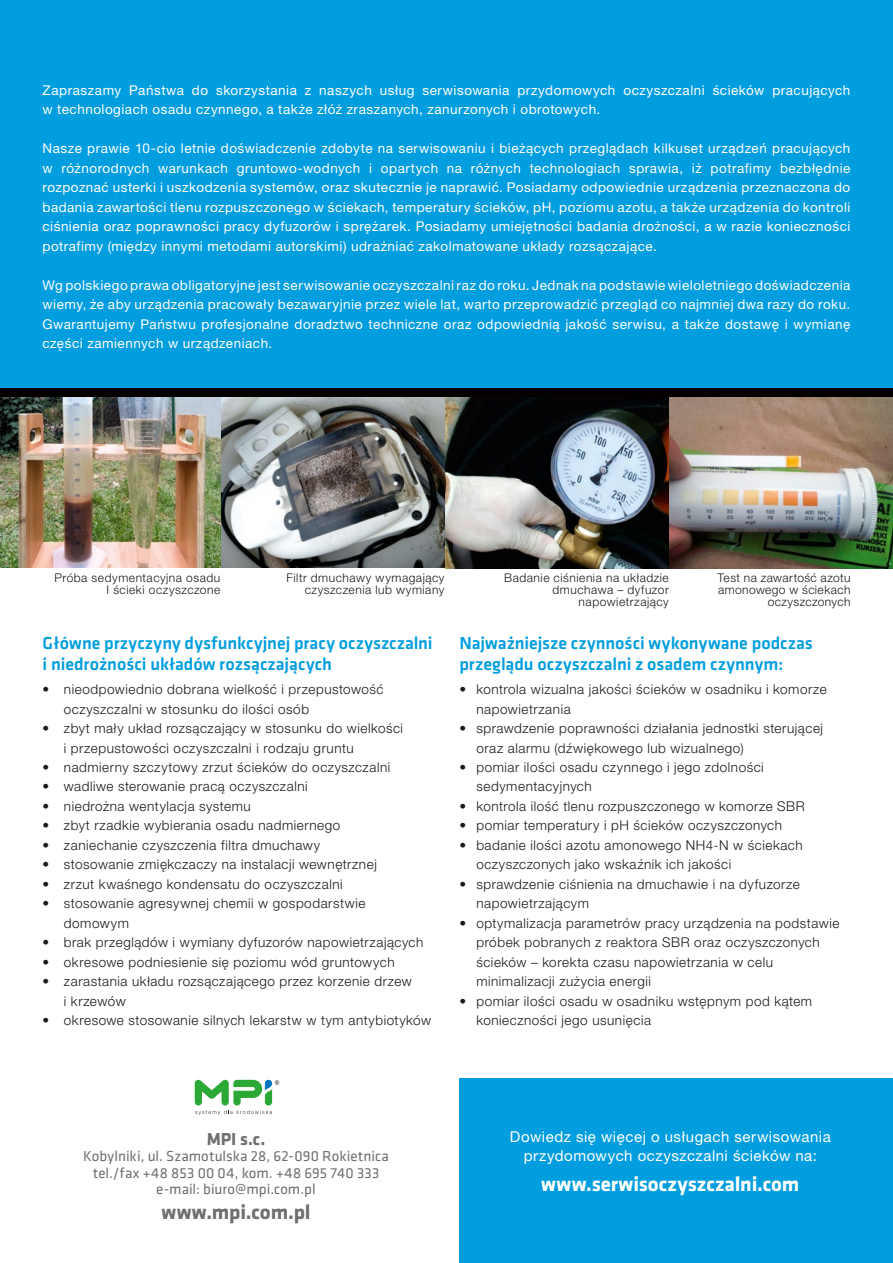
<style>
.page{position:relative;width:893px;height:1263px;background:#fff}
.page>*{position:absolute;margin:0;border:0;box-sizing:border-box;transform-origin:0 0}
.t1{font:700 21px "Klavika";color:#fff}
.t2{font:700 21px "Klavika";letter-spacing:-.005em;color:#6f6f6e}
.t3{font:500 18px/21px "Klavika";color:#009ddf}
.t4{font:700 18px "Klavika";color:#6f6f6e}
.t5{font:15px/16.5px "Klavika";letter-spacing:.005em;color:#6f6f6e;text-align:center}
.t6{font:15px/19.5px "Helvetica Neue LT Pro";letter-spacing:.035em;color:#fff;text-align:center}
.t7{font:300 13.5px/19.5px "Helvetica Neue LT Pro";letter-spacing:.04em;color:#1a1a18}
.t8{font:13.5px/19.5px "Helvetica Neue LT Pro";letter-spacing:.035em;color:#fff;text-align:justify}
.t9{font:300 12px/12px "Helvetica Neue LT Pro";letter-spacing:.045em;color:#1a1a18;text-align:right}
</style>
<div class="page">
<div style="left:0;top:0;width:893px;height:396px;background:#009ddf"></div>
<div style="left:459px;top:1078px;width:434px;height:185px;background:#009ddf"></div>
<img style="left:0;top:396px;width:444px;height:172px">
<img style="left:446px;top:396px;width:447px;height:172px">
<div style="left:0;top:388px;width:893px;height:8px;background:#040000"></div>
<svg style="left:195px;top:1080px;width:84px;height:35px"></svg>
<p class="t8" style="left:43px;top:80px;width:809px">Zapraszamy Państwa do skorzystania z naszych usług serwisowania przydomowych oczyszczalni ścieków pracujących w technologiach osadu czynnego, a także złóż zraszanych, zanurzonych i obrotowych.</p>
<p class="t8" style="left:43px;top:138px;width:809px">Nasze prawie 10-cio letnie doświadczenie zdobyte na serwisowaniu i bieżących przeglądach kilkuset urządzeń pracujących w różnorodnych warunkach gruntowo-wodnych i opartych na różnych technologiach sprawia, iż potrafimy bezbłędnie rozpoznać usterki i uszkodzenia systemów, oraz skutecznie je naprawić. Posiadamy odpowiednie urządzenia przeznaczona do badania zawartości tlenu rozpuszczonego w ściekach, temperatury ścieków, pH, poziomu azotu, a także urządzenia do kontroli ciśnienia oraz poprawności pracy dyfuzorów i sprężarek. Posiadamy umiejętności badania drożności, a w razie konieczności potrafimy (między innymi metodami autorskimi) udrażniać zakolmatowane układy rozsączające.</p>
<p class="t8" style="left:43px;top:275px;width:809px">Wg polskiego prawa obligatoryjne jest serwisowanie oczyszczalni raz do roku. Jednak na podstawie wieloletniego doświadczenia wiemy, że aby urządzenia pracowały bezawaryjnie przez wiele lat, warto przeprowadzić przegląd co najmniej dwa razy do roku.<br>Gwarantujemy Państwu profesjonalne doradztwo techniczne oraz odpowiednią jakość serwisu, a także dostawę i wymianę części zamiennych w urządzeniach.</p>
<p class="t9" style="left:504px;top:571px;width:166px">Badanie ciśnienia na układzie dmuchawa – dyfuzor napowietrzający</p>
<p class="t9" style="left:55px;top:571px;width:167px">Próba sedymentacyjna osadu<br>I ścieki oczyszczone</p>
<p class="t9" style="left:717px;top:571px;width:134px">Test na zawartość azotu amonowego w ściekach oczyszczonych</p>
<p class="t9" style="left:287px;top:571px;width:159px">Filtr dmuchawy wymagający czyszczenia lub wymiany</p>
<h2 class="t3" style="left:43px;top:633px;width:391px">Główne przyczyny dysfunkcyjnej pracy oczyszczalni i niedrożności układów rozsączających</h2>
<p class="t7" style="left:64px;top:679px;width:321px;text-indent:-21px">• nieodpowiednio dobrana wielkość i przepustowość oczyszczalni w stosunku do ilości osób</p>
<p class="t7" style="left:64px;top:718px;width:341px;text-indent:-21px">• zbyt mały układ rozsączający w stosunku do wielkości i przepustowości oczyszczalni i rodzaju gruntu</p>
<p class="t7" style="left:43px;top:757px;width:349px">• nadmierny szczytowy zrzut ścieków do oczyszczalni</p>
<p class="t7" style="left:43px;top:777px;width:267px">• wadliwe sterowanie pracą oczyszczalni</p>
<p class="t7" style="left:43px;top:796px;width:210px">• niedrożna wentylacja systemu</p>
<p class="t7" style="left:43px;top:816px;width:299px">• zbyt rzadkie wybierania osadu nadmiernego</p>
<p class="t7" style="left:43px;top:835px;width:279px">• zaniechanie czyszczenia filtra dmuchawy</p>
<p class="t7" style="left:43px;top:855px;width:336px">• stosowanie zmiękczaczy na instalacji wewnętrznej</p>
<p class="t7" style="left:43px;top:874px;width:302px">• zrzut kwaśnego kondensatu do oczyszczalni</p>
<p class="t7" style="left:64px;top:894px;width:303px;text-indent:-21px">• stosowanie agresywnej chemii w gospodarstwie domowym</p>
<p class="t7" style="left:43px;top:933px;width:382px">• brak przeglądów i wymiany dyfuzorów napowietrzających</p>
<p class="t7" style="left:43px;top:952px;width:353px">• okresowe podniesienie się poziomu wód gruntowych</p>
<p class="t7" style="left:64px;top:971px;width:349px;text-indent:-21px">• zarastania układu rozsączającego przez korzenie drzew i krzewów</p>
<p class="t7" style="left:43px;top:1010px;width:390px">• okresowe stosowanie silnych lekarstw w tym antybiotyków</p>
<h2 class="t3" style="left:459px;top:633px;width:355px">Najważniejsze czynności wykonywane podczas przeglądu oczyszczalni z osadem czynnym:</h2>
<p class="t7" style="left:476px;top:679px;width:352px;text-indent:-17px">• kontrola wizualna jakości ścieków w osadniku i komorze napowietrzania</p>
<p class="t7" style="left:476px;top:718px;width:348px;text-indent:-17px">• sprawdzenie poprawności działania jednostki sterującej oraz alarmu (dźwiękowego lub wizualnego)</p>
<p class="t7" style="left:476px;top:757px;width:289px;text-indent:-17px">• pomiar ilości osadu czynnego i jego zdolności sedymentacyjnych</p>
<p class="t7" style="left:459px;top:796px;width:347px">• kontrola ilość tlenu rozpuszczonego w komorze SBR</p>
<p class="t7" style="left:459px;top:816px;width:324px">• pomiar temperatury i pH ścieków oczyszczonych</p>
<p class="t7" style="left:476px;top:835px;width:328px;text-indent:-17px">• badanie ilości azotu amonowego NH4-N w ściekach oczyszczonych jako wskaźnik ich jakości</p>
<p class="t7" style="left:476px;top:874px;width:325px;text-indent:-17px">• sprawdzenie ciśnienia na dmuchawie i na dyfuzorze napowietrzającym</p>
<p class="t7" style="left:476px;top:913px;width:365px;text-indent:-17px">• optymalizacja parametrów pracy urządzenia na podstawie próbek pobranych z reaktora SBR oraz oczyszczonych ścieków – korekta czasu napowietrzania w celu minimalizacji zużycia energii</p>
<p class="t7" style="left:476px;top:991px;width:337px;text-indent:-17px">• pomiar ilości osadu w osadniku wstępnym pod kątem konieczności jego usunięcia</p>
<h2 class="t4" style="left:207px;top:1129px;width:60px">MPI s.c.</h2>
<p class="t5" style="left:83px;top:1148px;width:307px">Kobylniki, ul. Szamotulska 28, 62-090 Rokietnica tel./fax +48 853 00 04, kom. +48 695 740 333 e-mail: biuro@mpi.com.pl</p>
<h1 class="t2" style="left:161px;top:1201px;width:151px">www.mpi.com.pl</h1>
<p class="t6" style="left:510px;top:1126px;width:322px">Dowiedz się więcej o usługach serwisowania przydomowych oczyszczalni ścieków na:</p>
<h1 class="t1" style="left:541px;top:1172px;width:260px">www.serwisoczyszczalni.com</h1>
</div>
